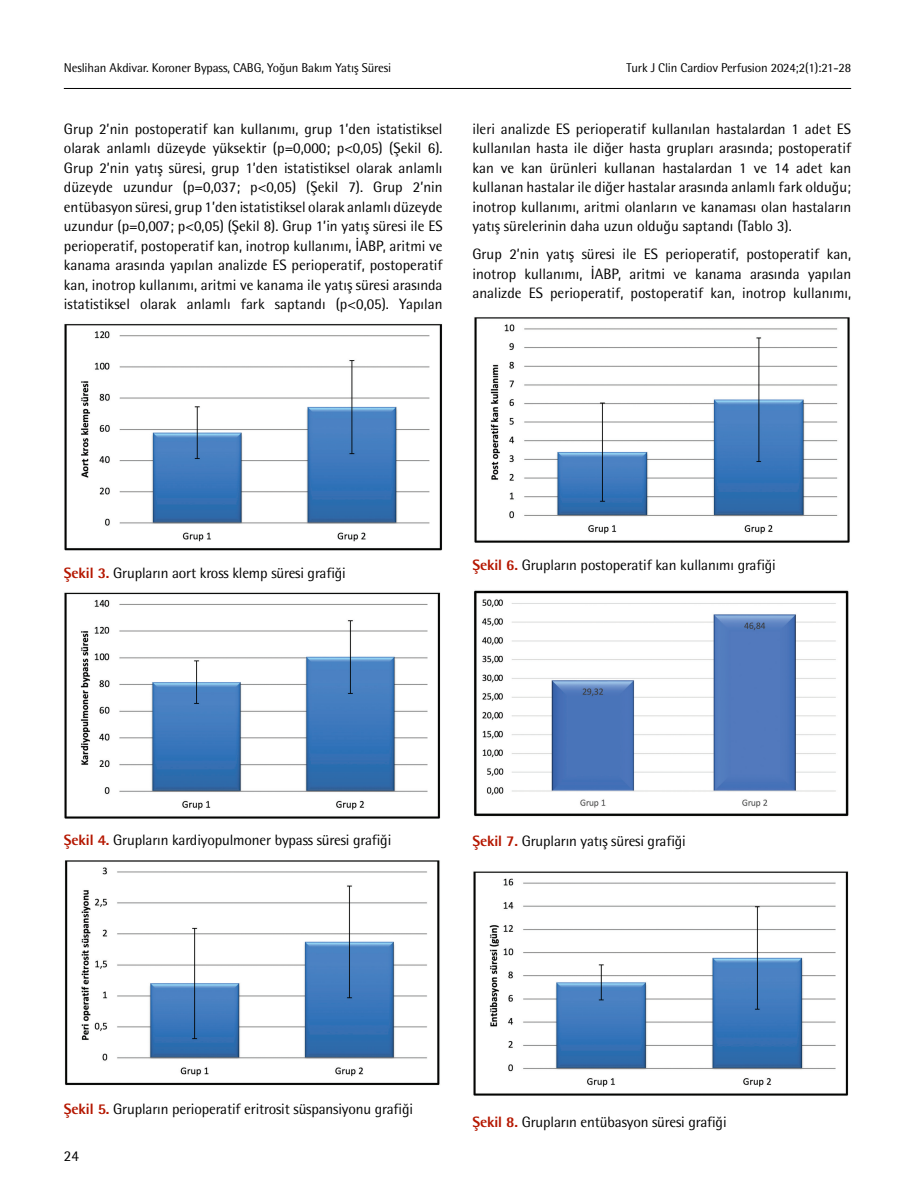
<style>
.page{position:relative;width:915px;height:1191px;background:#fff}
.page>*{position:absolute;margin:0;border:0;box-sizing:border-box;transform-origin:0 0}
.YAZI{font:15px/19.5px "Rotis Semi Sans Std";color:#000;text-align:justify}
.RESİM-ALTI{font:15px "Rotis Semi Sans Std";letter-spacing:-.01em;color:#000}
.t1{font:12.75px "Rotis Semi Sans Std";letter-spacing:-.01em;color:#000}
.s1{font-weight:800;color:#b51700}
</style>
<div class="page">
<hr style="left:64px;top:88px;width:786px;height:1px;background:#000">
<img style="left:64px;top:324px;width:378px;height:227px">
<img style="left:64px;top:592px;width:377px;height:227px">
<img style="left:64px;top:860px;width:376px;height:226px">
<img style="left:474px;top:317px;width:376px;height:226px">
<img style="left:474px;top:590px;width:375px;height:227px">
<img style="left:473px;top:871px;width:376px;height:225px">
<p class="t1" style="left:64px;top:60px;width:328px">Neslihan Akdivar. Koroner Bypass, CABG, Yoğun Bakım Yatış Süresi</p>
<p class="t1" style="left:626px;top:60px;width:226px">Turk J Clin Cardiov Perfusion 2024;2(1):21-28</p>
<p class="YAZI" style="left:64px;top:119px;width:380px">Grup 2’nin postoperatif kan kullanımı, grup 1’den istatistiksel olarak anlamlı düzeyde yüksektir (p=0,000; p&lt;0,05) (Şekil 6).<br>Grup 2’nin yatış süresi, grup 1’den istatistiksel olarak anlamlı düzeyde uzundur (p=0,037; p&lt;0,05) (Şekil 7). Grup 2’nin entübasyon süresi, grup 1’den istatistiksel olarak anlamlı düzeyde uzundur (p=0,007; p&lt;0,05) (Şekil 8). Grup 1’in yatış süresi ile ES perioperatif, postoperatif kan, inotrop kullanımı, İABP, aritmi ve kanama arasında yapılan analizde ES perioperatif, postoperatif kan, inotrop kullanımı, aritmi ve kanama ile yatış süresi arasında istatistiksel olarak anlamlı fark saptandı (p&lt;0,05). Yapılan</p>
<p class="YAZI" style="left:472px;top:119px;width:380px">ileri analizde ES perioperatif kullanılan hastalardan 1 adet ES kullanılan hasta ile diğer hasta grupları arasında; postoperatif kan ve kan ürünleri kullanan hastalardan 1 ve 14 adet kan kullanan hastalar ile diğer hastalar arasında anlamlı fark olduğu; inotrop kullanımı, aritmi olanların ve kanaması olan hastaların yatış sürelerinin daha uzun olduğu saptandı (Tablo 3).</p>
<p class="YAZI" style="left:472px;top:244px;width:380px">Grup 2’nin yatış süresi ile ES perioperatif, postoperatif kan, inotrop kullanımı, İABP, aritmi ve kanama arasında yapılan analizde ES perioperatif, postoperatif kan, inotrop kullanımı,</p>
<p class="RESİM-ALTI" style="left:64px;top:564px;width:283px"><span class="s1">Şekil 3.</span> Grupların aort kross klemp süresi grafiği</p>
<p class="RESİM-ALTI" style="left:472px;top:556px;width:305px"><span class="s1">Şekil 6.</span> Grupların postoperatif kan kullanımı grafiği</p>
<p class="RESİM-ALTI" style="left:64px;top:831px;width:329px"><span class="s1">Şekil 4.</span> Grupların kardiyopulmoner bypass süresi grafiği</p>
<p class="RESİM-ALTI" style="left:472px;top:832px;width:215px"><span class="s1">Şekil 7.</span> Grupların yatış süresi grafiği</p>
<p class="RESİM-ALTI" style="left:64px;top:1100px;width:350px"><span class="s1">Şekil 5.</span> Grupların perioperatif eritrosit süspansiyonu grafiği</p>
<p class="YAZI" style="left:64px;top:1146px;width:17px">24</p>
<p class="RESİM-ALTI" style="left:472px;top:1113px;width:256px"><span class="s1">Şekil 8.</span> Grupların entübasyon süresi grafiği</p>
</div>
